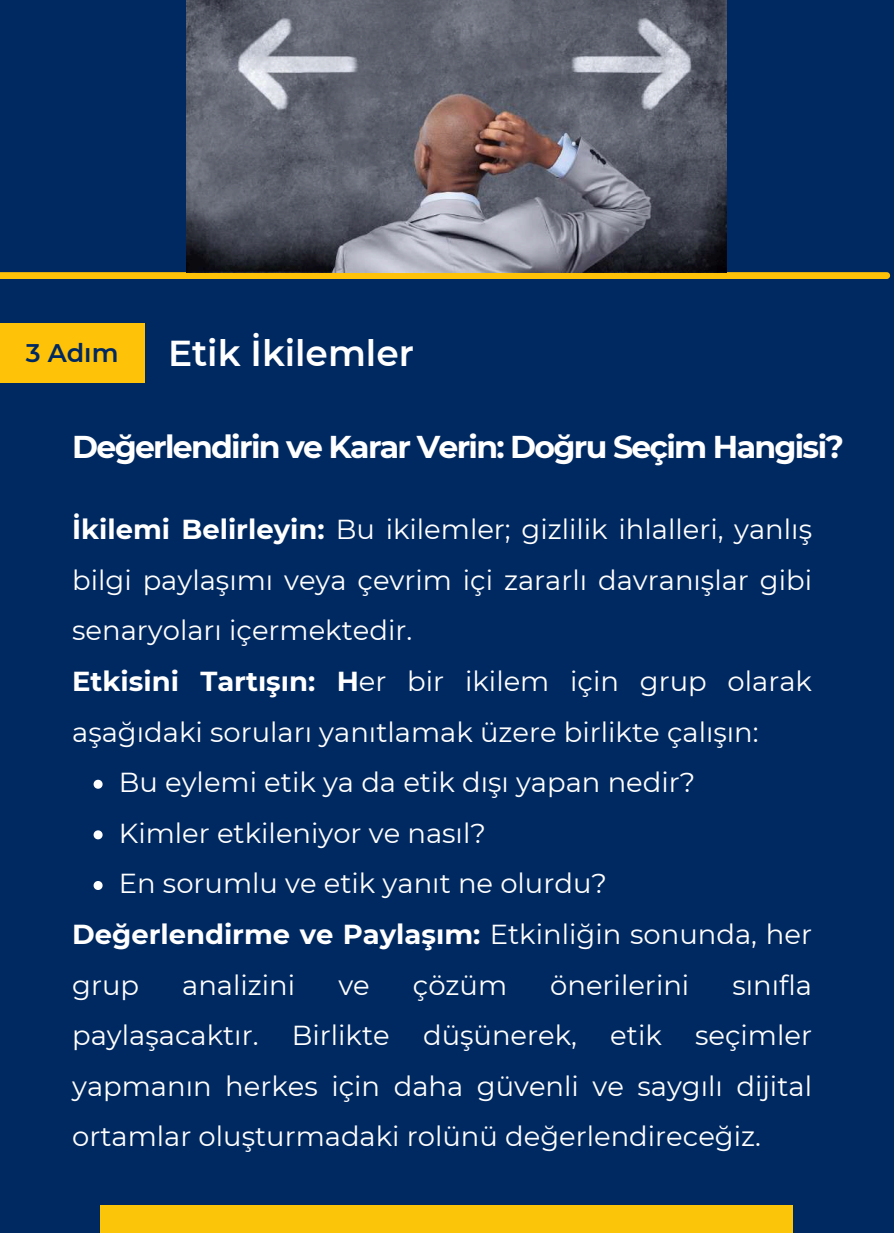
<style>
.page{position:relative;width:894px;height:1233px;background:#fff}
.page>*{position:absolute;margin:0;border:0;box-sizing:border-box;transform-origin:0 0}
.t1{font:600 36px "Montserrat";color:#fff}
.t2{font:700 31.5px "Montserrat";letter-spacing:-.055em;color:#fff}
.t3{font:27.45px/50.6px "Montserrat";color:#fff;text-align:justify}
.t4{font:700 27.45px "Montserrat";color:#fff}
.t5{font:600 25.5px "Montserrat";color:#002961}
.s1{font-weight:700}
.s2{font-weight:400}
</style>
<div class="page">
<div style="left:0;top:0;width:893px;height:1233px;background:#002961"></div>
<svg style="left:0;top:272px;width:889px;height:7px"></svg>
<div style="left:100px;top:1206px;width:692px;height:27px;background:#fbc50a"></div>
<div style="left:0;top:323px;width:144px;height:59px;background:#fec209"></div>
<img style="left:186px;top:0;width:540px;height:272px">
<svg style="left:94px;top:780px;width:9px;height:9px"></svg>
<svg style="left:94px;top:830px;width:9px;height:9px"></svg>
<svg style="left:94px;top:881px;width:9px;height:9px"></svg>
<p class="t5" style="left:26px;top:337px;width:94px">3 Adım</p>
<h1 class="t1" style="left:168px;top:331px;width:247px">Etik İkilemler</h1>
<p class="t2" style="left:72px;top:428px;width:773px">Değerlendirin ve Karar Verin: Doğru Seçim Hangisi?</p>
<p class="t3" style="left:72px;top:504px;width:741px"><span class="s1">İkilemi Belirleyin:</span> Bu ikilemler; gizlilik ihlalleri, yanlış</p>
<p class="t3" style="left:72px;top:555px;width:741px">bilgi paylaşımı veya çevrim içi zararlı davranışlar gibi</p>
<p class="t3" style="left:72px;top:605px;width:341px">senaryoları içermektedir.</p>
<p class="t3" style="left:72px;top:656px;width:741px"><span class="s1">Etkisini Tartışın: H</span>er bir ikilem için grup olarak</p>
<p class="t3" style="left:72px;top:706px;width:687px">aşağıdaki soruları yanıtlamak üzere birlikte çalışın:</p>
<p class="t3" style="left:119px;top:757px;width:578px">Bu eylemi etik ya da etik dışı yapan nedir?</p>
<p class="t3" style="left:119px;top:808px;width:368px">Kimler etkileniyor ve nasıl?</p>
<p class="t3" style="left:119px;top:858px;width:489px">En sorumlu ve etik yanıt ne olurdu?</p>
<p class="t4" style="left:72px;top:917px;width:741px">Değerlendirme ve Paylaşım: <span class="s2">Etkinliğin sonunda, her</span></p>
<p class="t3" style="left:72px;top:959px;width:68px">grup</p>
<p class="t3" style="left:182px;top:959px;width:115px">analizini</p>
<p class="t3" style="left:338px;top:959px;width:33px">ve</p>
<p class="t3" style="left:413px;top:959px;width:96px">çözüm</p>
<p class="t3" style="left:550px;top:959px;width:140px">önerilerini</p>
<p class="t3" style="left:72px;top:959px;width:741px;text-indent:660px">sınıfla paylaşacaktır. Birlikte düşünerek, etik seçimler yapmanın herkes için daha güvenli ve saygılı dijital ortamlar oluşturmadaki rolünü değerlendireceğiz.</p>
</div>
